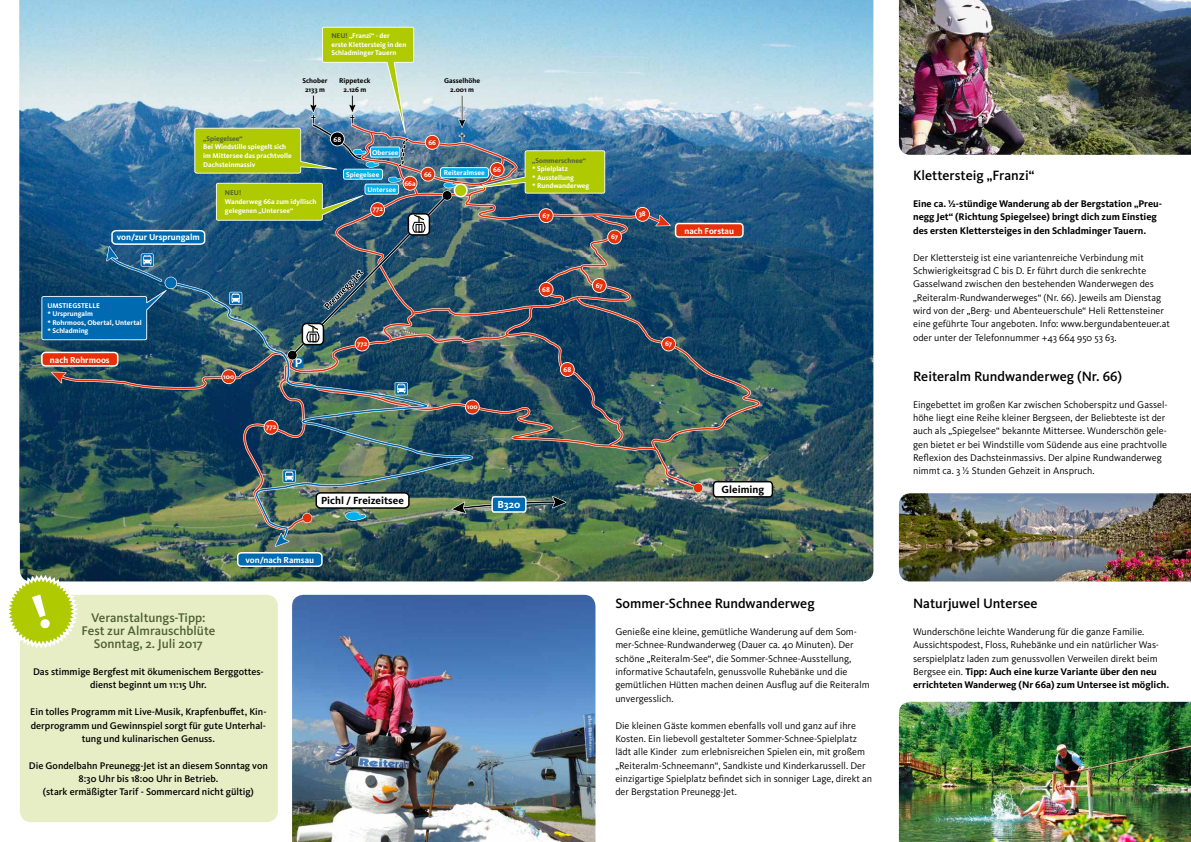
<style>
.page{position:relative;width:1191px;height:842px;background:#fff}
.page>*{position:absolute;margin:0;border:0;box-sizing:border-box;transform-origin:0 0}
.t1{font:500 14px "Kievit Pro";color:#000}
.t2{font:500 13px/13.4px "Kievit Pro";color:#4f6032;text-align:center}
.t3{font:700 10.7px "Kievit Pro";color:#000}
.t4{font:700 10.7px "Kievit Pro";color:#fff}
.t5{font:10px/13.4px "Kievit Pro";color:#000}
.t6{font:500 10px/13.4px "Kievit Pro";color:#000;text-align:center}
.t7{font:700 10px/13.4px "Kievit Pro";color:#000}
.t8{font:700 8.9px "Kievit Pro";color:#fff}
.t9{font:700 7.1px/8.6px "Kievit Pro";color:#fff}
.t10{font:700 7.1px/8.6px "Kievit Pro";color:#000;text-align:center}
.t11{font:700 7.1px "Kievit Pro";color:#4f6032}
.s1{color:#4f6032}
.s2{font-weight:700}
</style>
<div class="page">
<img style="left:20px;top:0;width:853px;height:581px">
<img style="left:292px;top:650px;width:303px;height:192px">
<img style="left:899px;top:493px;width:292px;height:88px">
<img style="left:899px;top:0;width:292px;height:155px">
<img style="left:899px;top:702px;width:292px;height:140px">
<div style="left:20px;top:595px;width:258px;height:227px;background:#e7eec6;border-radius:11px"></div>
<img style="left:9px;top:27px;width:764px;height:623px">
<p class="t9" style="left:331px;top:31px;width:76px"><span class="s1">NEU!</span> „Franzi“ - der erste Klettersteig in den<br>Schladminger Tauern</p>
<p class="t10" style="left:302px;top:77px;width:27px">Schober<br>2133 m</p>
<p class="t10" style="left:339px;top:77px;width:33px">Rippeteck<br>2.126 m</p>
<p class="t10" style="left:444px;top:77px;width:37px">Gasselhöhe<br>2.001 m</p>
<p class="t11" style="left:203px;top:134px;width:41px">„Spiegelsee“</p>
<p class="t9" style="left:203px;top:143px;width:90px">Bei Windstille spiegelt sich im Mittersee das prachtvolle<br>Dachsteinmassiv</p>
<p class="t11" style="left:225px;top:189px;width:18px">NEU!</p>
<p class="t9" style="left:225px;top:197px;width:93px">Wanderweg 66a zum idyllisch gelegenen „Untersee“</p>
<p class="t8" style="left:117px;top:232px;width:84px">von/zur Ursprungalm</p>
<p class="t9" style="left:333px;top:135px;width:9px">68</p>
<p class="t9" style="left:372px;top:148px;width:28px">Obersee</p>
<p class="t9" style="left:346px;top:170px;width:35px">Spiegelsee</p>
<p class="t9" style="left:367px;top:185px;width:30px">Untersee</p>
<p class="t9" style="left:373px;top:205px;width:12px">772</p>
<p class="t9" style="left:404px;top:179px;width:13px">66a</p>
<p class="t9" style="left:428px;top:138px;width:9px">66</p>
<p class="t9" style="left:424px;top:170px;width:9px">66</p>
<p class="t9" style="left:444px;top:169px;width:42px">Reiteralmsee</p>
<p class="t9" style="left:493px;top:166px;width:9px">66</p>
<p class="t9" style="left:47px;top:301px;width:96px">UMSTIEGSTELLE<br>* Ursprungalm<br>* Rohrmoos, Obertal, Untertal * Schladming</p>
<p class="t8" style="left:50px;top:354px;width:61px">nach Rohrmoos</p>
<p class="t9" style="left:223px;top:372px;width:12px">100</p>
<p class="t9" style="left:266px;top:422px;width:12px">772</p>
<p class="t9" style="left:357px;top:339px;width:12px">772</p>
<p class="t9" style="left:467px;top:402px;width:12px">100</p>
<p class="t11" style="left:532px;top:156px;width:55px">„Sommerschnee“</p>
<p class="t9" style="left:532px;top:164px;width:59px">* Spielplatz<br>* Ausstellung<br>* Rundwanderweg</p>
<p class="t9" style="left:542px;top:211px;width:9px">67</p>
<p class="t9" style="left:611px;top:232px;width:9px">67</p>
<p class="t9" style="left:542px;top:285px;width:9px">68</p>
<p class="t9" style="left:596px;top:281px;width:9px">67</p>
<p class="t9" style="left:563px;top:365px;width:9px">68</p>
<p class="t9" style="left:638px;top:210px;width:9px">38</p>
<p class="t8" style="left:684px;top:225px;width:51px">nach Forstau</p>
<p class="t9" style="left:665px;top:339px;width:9px">67</p>
<p class="t3" style="left:321px;top:494px;width:84px">Pichl / Freizeitsee</p>
<p class="t8" style="left:245px;top:554px;width:70px">von/nach Ramsau</p>
<h2 class="t2" style="left:81px;top:610px;width:135px">Veranstaltungs-Tipp:<br>Fest zur Almrauschblüte<br>Sonntag, 2. Juli 2017</h2>
<p class="t6" style="left:33px;top:665px;width:232px">Das stimmige Bergfest mit ökumenischem Berggottes&shy;dienst beginnt um 11:15 Uhr.</p>
<p class="t6" style="left:30px;top:705px;width:238px">Ein tolles Programm mit Live-Musik, Krapfenbuffet, Kin&shy;derprogramm und Gewinnspiel sorgt für gute Unterhal&shy;tung und kulinarischen Genuss.</p>
<p class="t6" style="left:29px;top:758px;width:240px">Die Gondelbahn Preunegg-Jet ist an diesem Sonntag von<br>8:30 Uhr bis 18:00 Uhr in Betrieb.<br>(stark ermäßigter Tarif - Sommercard nicht gültig)</p>
<p class="t4" style="left:497px;top:498px;width:25px">B320</p>
<p class="t3" style="left:721px;top:483px;width:44px">Gleiming</p>
<h1 class="t1" style="left:615px;top:595px;width:201px">Sommer-Schnee Rundwanderweg</h1>
<p class="t5" style="left:615px;top:625px;width:256px">Genieße eine kleine, gemütliche Wanderung auf dem Som&shy;mer-Schnee-Rundwanderweg (Dauer ca. 40 Minuten). Der schöne „Reiteralm-See“, die Sommer-Schnee-Ausstellung, informative Schautafeln, genussvolle Ruhebänke und die gemütlichen Hütten machen deinen Ausflug auf die Reiteralm unvergesslich.</p>
<p class="t5" style="left:615px;top:718px;width:258px">Die kleinen Gäste kommen ebenfalls voll und ganz auf ihre Kosten. Ein liebevoll gestalteter Sommer-Schnee-Spielplatz lädt alle Kinder zum erlebnisreichen Spielen ein, mit großem „Reiteralm-Schneemann“, Sandkiste und Kinderkarussell. Der einzigartige Spielplatz befindet sich in sonniger Lage, direkt an der Bergstation Preunegg-Jet.</p>
<h1 class="t1" style="left:913px;top:167px;width:123px">Klettersteig „Franzi“</h1>
<p class="t7" style="left:913px;top:197px;width:250px">Eine ca. ½-stündige Wanderung ab der Bergstation „Preu&shy;negg Jet“ (Richtung Spiegelsee) bringt dich zum Einstieg des ersten Klettersteiges in den Schladminger Tauern.</p>
<p class="t5" style="left:913px;top:250px;width:258px">Der Klettersteig ist eine variantenreiche Verbindung mit Schwierigkeitsgrad C bis D. Er führt durch die senkrechte Gasselwand zwischen den bestehenden Wanderwegen des „Reiteralm-Rundwanderweges“ (Nr. 66). Jeweils am Dienstag wird von der „Berg- und Abenteuerschule“ Heli Rettensteiner eine geführte Tour angeboten. Info: www.bergundabenteuer.at oder unter der Telefonnummer +43 664 950 53 63.</p>
<h1 class="t1" style="left:913px;top:368px;width:210px">Reiteralm Rundwanderweg (Nr. 66)</h1>
<p class="t5" style="left:913px;top:397px;width:256px">Eingebettet im großen Kar zwischen Schoberspitz und Gassel&shy;höhe liegt eine Reihe kleiner Bergseen, der Beliebteste ist der auch als „Spiegelsee“ bekannte Mittersee. Wunderschön gele&shy;gen bietet er bei Windstille vom Südende aus eine prachtvolle Reflexion des Dachsteinmassivs. Der alpine Rundwanderweg nimmt ca. 3 ½ Stunden Gehzeit in Anspruch.</p>
<h1 class="t1" style="left:913px;top:595px;width:126px">Naturjuwel Untersee</h1>
<p class="t5" style="left:913px;top:625px;width:258px">Wunderschöne leichte Wanderung für die ganze Familie.<br>Aussichtspodest, Floss, Ruhebänke und ein natürlicher Was&shy;serspielplatz laden zum genussvollen Verweilen direkt beim Bergsee ein. <span class="s2">Tipp: Auch eine kurze Variante über den neu errichteten Wanderweg (Nr 66a) zum Untersee ist möglich.</span></p>
</div>
